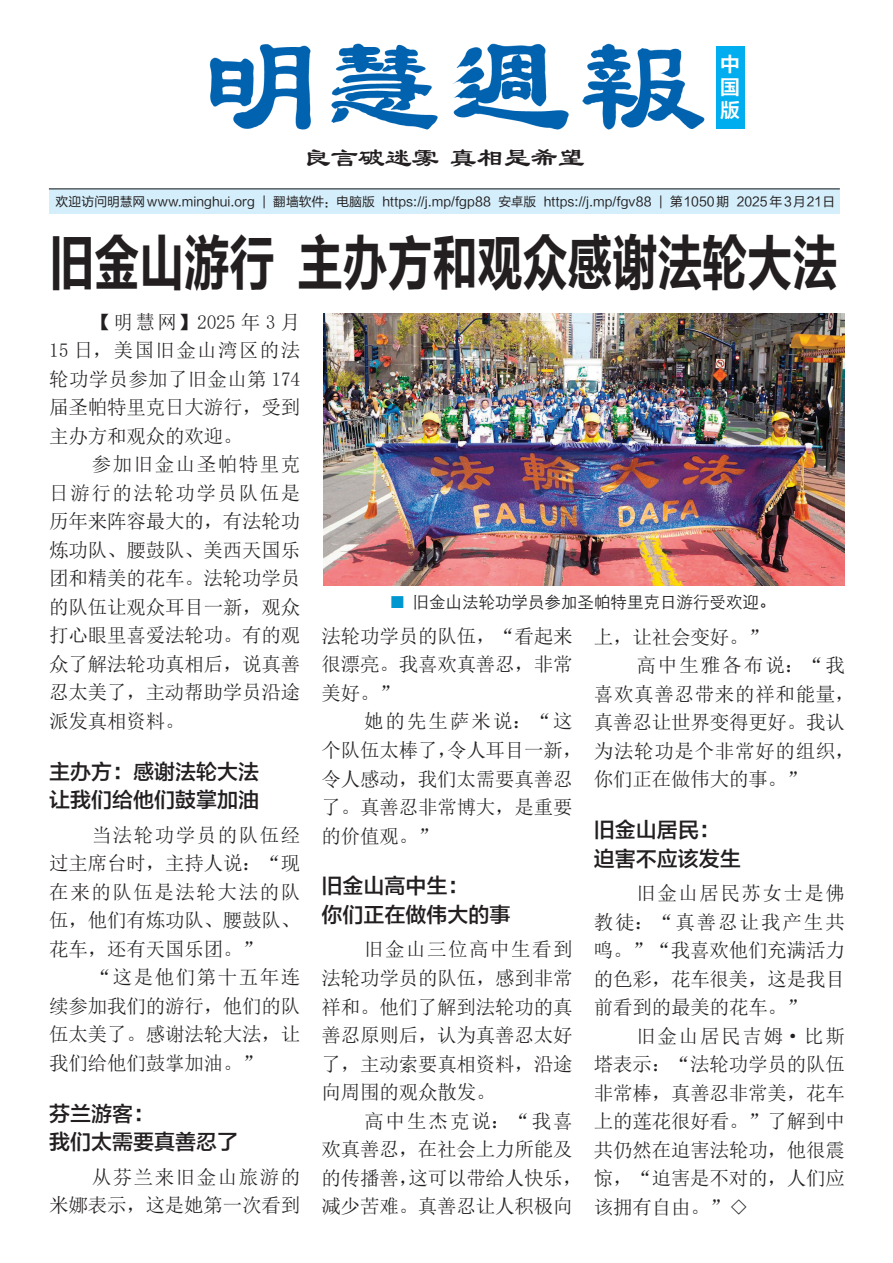
<style>
.page{position:relative;width:893px;height:1263px;background:#fff}
.page>*{position:absolute;margin:0;border:0;box-sizing:border-box;transform-origin:0 0}
.t1{font:61.5px "FZLTCHK GBK1 0";letter-spacing:-.025em;color:#231f20;scale:.75 1}
.t2{font:27px "CT Li Shu SJ";color:#231f20}
.t3{font:21px/28.5px "FZLTZHK GBK1 0";color:#231f20}
.t4{font:19.8px/23.1px "FZLTZCHK GBK1 0";color:#fff;text-align:justify}
.t5{font:19.5px/28.5px "N Sim Sun";letter-spacing:-.01em;color:#231f20;text-align:justify}
.t6{font:19.5px "N Sim Sun";letter-spacing:.035em;color:#231f20}
.t7{font:19.5px "N Sim Sun";letter-spacing:.1em;color:#231f20}
.t8{font:16.5px "ST Xihei";color:#231f20}
.t9{font:12.75px "FZLTHK GBK1 0";letter-spacing:.01em;color:#231f20}
</style>
<div class="page">
<div style="left:49px;top:188px;width:791px;height:26px;background:#d4effb"></div>
<img style="left:209px;top:43px;width:496px;height:87px">
<hr style="left:49px;top:188px;width:791px;height:1px;background:#231f20">
<div style="left:716px;top:46px;width:28px;height:83px;background:#00aeef"></div>
<img style="left:324px;top:314px;width:521px;height:272px">
<p class="t4" style="left:720px;top:54px;width:21px">中国版</p>
<h2 class="t2" style="left:304px;top:144px;width:282px">良言破迷雾 真相是希望</h2>
<p class="t9" style="left:55px;top:194px;width:781px">欢迎访问明慧网www.minghui.org | 翻墙软件：电脑版 https://j.mp/fgp88 安卓版 https://j.mp/fgv88 | 第1050 期 2025 年 3月21日</p>
<h1 class="t1" style="left:49px;top:228px;width:1053px">旧金山游行 主办方和观众感谢法轮大法</h1>
<p class="t5" style="left:49px;top:307px;width:253px;text-indent:43px">【明慧网】2025 年 3 月15 日，美国旧金山湾区的法轮功学员参加了旧金山第 174届圣帕特里克日大游行，受到主办方和观众的欢迎。</p>
<p class="t5" style="left:49px;top:450px;width:253px;text-indent:43px">参加旧金山圣帕特里克日游行的法轮功学员队伍是历年来阵容最大的，有法轮功炼功队、腰鼓队、美西天国乐团和精美的花车。法轮功学员的队伍让观众耳目一新，观众打心眼里喜爱法轮功。有的观众了解法轮功真相后，说真善忍太美了，主动帮助学员沿途派发真相资料。</p>
<p class="t3" style="left:49px;top:757px;width:233px">主办方：感谢法轮大法　让我们给他们鼓掌加油</p>
<p class="t5" style="left:49px;top:820px;width:253px;text-indent:43px">当法轮功学员的队伍经过主席台时，主持人说：“现在来的队伍是法轮大法的队伍，他们有炼功队、腰鼓队、花车，还有天国乐团。”</p>
<p class="t5" style="left:49px;top:963px;width:253px;text-indent:43px">“这是他们第十五年连续参加我们的游行，他们的队伍太美了。感谢法轮大法，让我们给他们鼓掌加油。”</p>
<p class="t3" style="left:49px;top:1099px;width:191px">芬兰游客：<br>我们太需要真善忍了</p>
<p class="t5" style="left:49px;top:1162px;width:253px;text-align:right">从芬兰来旧金山旅游的<br>米娜表示，这是她第一次看到</p>
<p class="t8" style="left:413px;top:590px;width:364px">旧金山法轮功学员参加圣帕特里克日游行受欢迎。</p>
<p class="t5" style="left:322px;top:622px;width:253px">法轮功学员的队伍，“看起来很漂亮。我喜欢真善忍，非常美好。”</p>
<p class="t5" style="left:322px;top:707px;width:262px;text-align:left;text-indent:43px">她的先生萨米说：“这个队伍太棒了，令人耳目一新，令人感动，我们太需要真善忍了。真善忍非常博大，是重要的价值观。”</p>
<p class="t3" style="left:322px;top:872px;width:190px">旧金山高中生：<br>你们正在做伟大的事</p>
<p class="t5" style="left:322px;top:935px;width:253px;text-indent:43px">旧金山三位高中生看到法轮功学员的队伍，感到非常祥和。他们了解到法轮功的真善忍原则后，认为真善忍太好了，主动索要真相资料，沿途向周围的观众散发。</p>
<p class="t5" style="left:322px;top:1106px;width:262px;text-align:left;text-indent:43px">高中生杰克说：“我喜欢真善忍，在社会上力所能及的传播善，这可以带给人快乐，减少苦难。真善忍让人积极向</p>
<p class="t5" style="left:594px;top:623px;width:175px">上，让社会变好。”</p>
<p class="t7" style="left:636px;top:656px;width:210px">高中生雅各布说：“我</p>
<p class="t6" style="left:594px;top:684px;width:262px">喜欢真善忍带来的祥和能量，</p>
<p class="t5" style="left:594px;top:708px;width:253px">真善忍让世界变得更好。我认</p>
<p class="t6" style="left:594px;top:741px;width:262px">为法轮功是个非常好的组织，</p>
<p class="t5" style="left:594px;top:765px;width:214px">你们正在做伟大的事。”</p>
<p class="t3" style="left:594px;top:816px;width:148px">旧金山居民：迫害不应该发生</p>
<p class="t5" style="left:594px;top:879px;width:253px;text-indent:43px">旧金山居民苏女士是佛教徒：“真善忍让我产生共鸣。”“我喜欢他们充满活力的色彩，花车很美，这是我目前看到的最美的花车。”</p>
<p class="t5" style="left:594px;top:1021px;width:253px;text-indent:43px">旧金山居民吉姆·比斯塔表示：“法轮功学员的队伍非常棒，真善忍非常美，花车上的莲花很好看。”了解到中共仍然在迫害法轮功，他很震惊，“迫害是不对的，人们应该拥有自由。”◇</p>
</div>
